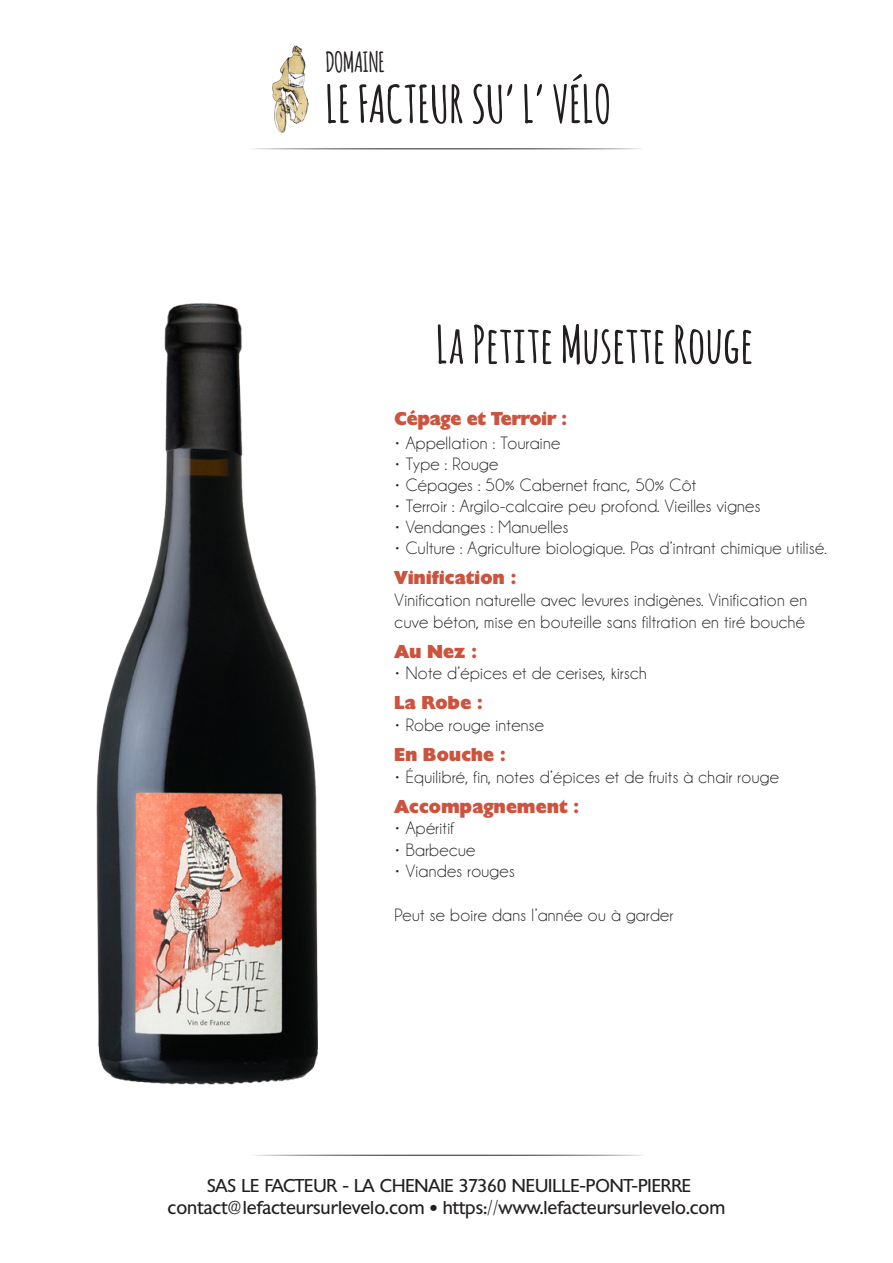
<style>
.page{position:relative;width:893px;height:1263px;background:#fff}
.page>*{position:absolute;margin:0;border:0;box-sizing:border-box;transform-origin:0 0}
.t1{font:700 50.85px "Amatic";letter-spacing:.03em;color:#231f20}
.t2{font:700 27.15px "Amatic";color:#231f20}
.t3{font:18px/21.6px "Champagne&Limousines";letter-spacing:.02em;color:#231f20}
.t4{font:18px "Chantilly";color:#231f20}
.t5{font:800 18px "Chantilly";letter-spacing:.02em;color:#cc543e}
.t6{font:800 18px "Chantilly";color:#cc543e}
.s1{font-weight:800;font-size:28.5px}
</style>
<div class="page">
<img style="left:272px;top:45px;width:37px;height:88px">
<img style="left:96px;top:303px;width:222px;height:782px">
<p class="t2" style="left:326px;top:42px;width:60px">DOMAINE</p>
<p class="t1" style="left:326px;top:68px;width:286px">LE FACTEUR SU’ L’ VÉLO</p>
<p class="t1" style="left:436px;top:308px;width:317px">La Petite Musette Rouge</p>
<p class="t6" style="left:395px;top:407px;width:174px">Cépage et Terroir :</p>
<p class="t3" style="left:395px;top:433px;width:167px">• Appellation : Touraine</p>
<p class="t3" style="left:395px;top:454px;width:105px">• Type : Rouge</p>
<p class="t3" style="left:395px;top:475px;width:303px">• Cépages : 50% Cabernet franc, 50% Côt</p>
<p class="t3" style="left:395px;top:496px;width:367px">• Terroir : Argilo-calcaire peu profond. Vieilles vignes</p>
<p class="t3" style="left:395px;top:517px;width:175px">• Vendanges : Manuelles</p>
<p class="t3" style="left:395px;top:538px;width:434px">• Culture : Agriculture biologique. Pas d’intrant chimique utilisé.</p>
<p class="t5" style="left:395px;top:566px;width:123px">Vinification :</p>
<p class="t3" style="left:395px;top:589px;width:414px">Vinification naturelle avec levures indigènes. Vinification en cuve béton, mise en bouteille sans filtration en tiré bouché</p>
<p class="t5" style="left:395px;top:639px;width:84px">Au Nez :</p>
<p class="t3" style="left:395px;top:663px;width:253px">• Note d’épices et de cerises, kirsch</p>
<p class="t5" style="left:395px;top:690px;width:89px">La Robe :</p>
<p class="t3" style="left:395px;top:714px;width:151px">• Robe rouge intense</p>
<p class="t5" style="left:395px;top:742px;width:112px">En Bouche :</p>
<p class="t3" style="left:395px;top:766px;width:386px">• Équilibré, fin, notes d’épices et de fruits à chair rouge</p>
<p class="t5" style="left:395px;top:794px;width:186px">Accompagnement :</p>
<p class="t3" style="left:395px;top:817px;width:61px">• Apéritif</p>
<p class="t3" style="left:395px;top:839px;width:82px">• Barbecue</p>
<p class="t3" style="left:395px;top:861px;width:122px">• Viandes rouges</p>
<p class="t3" style="left:395px;top:904px;width:280px">Peut se boire dans l’année ou à garder</p>
<p class="t4" style="left:207px;top:1174px;width:485px">SAS LE FACTEUR - LA CHENAIE 37360 NEUILLE-PONT-PIERRE</p>
<p class="t4" style="left:168px;top:1196px;width:559px">contact@lefacteursurlevelo.com <span class="s1">•</span> https://www.lefacteursurlevelo.com</p>
</div>
